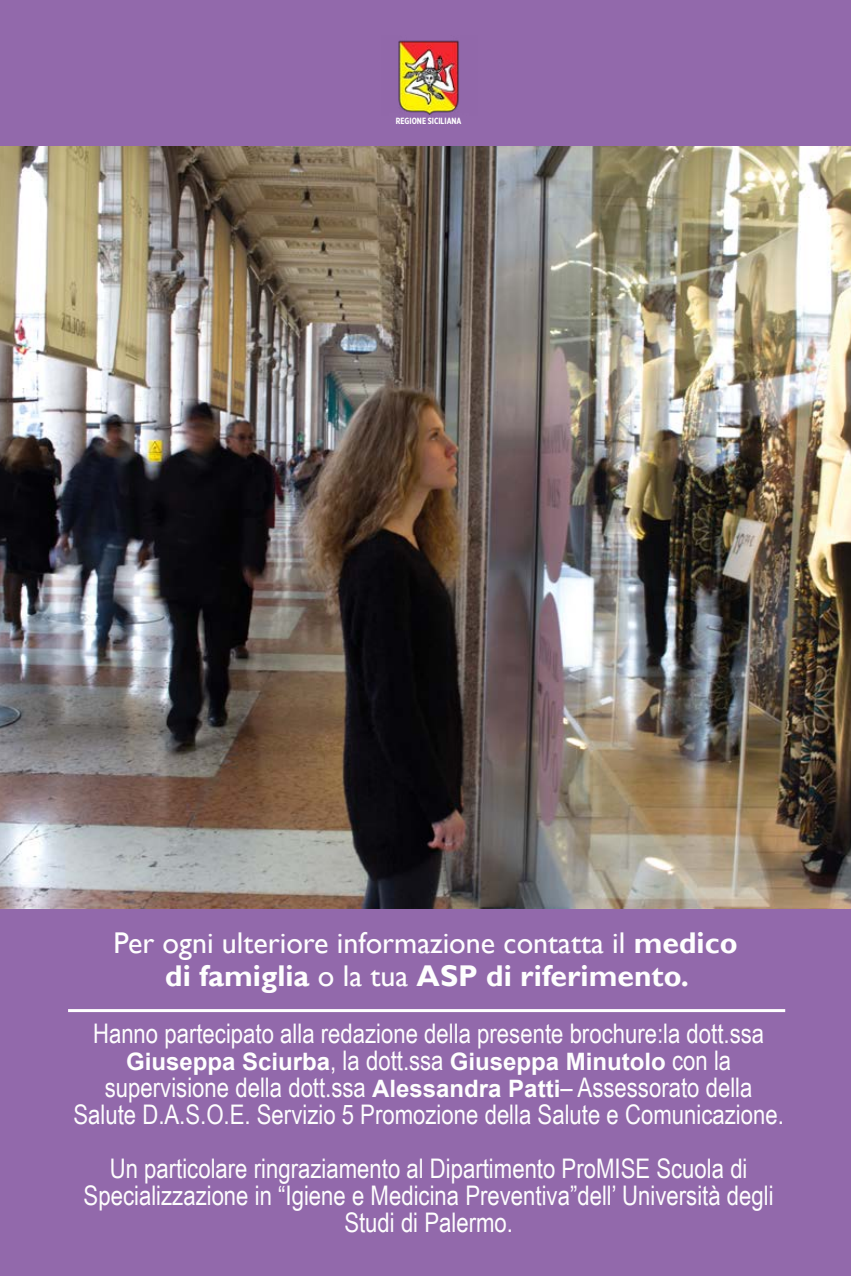
<style>
.page{position:relative;width:851px;height:1276px;background:#fff}
.page>*{position:absolute;margin:0;border:0;box-sizing:border-box;transform-origin:0 0}
.t1{font:30px/33px "Gill Sans";color:#fefefe;text-align:center}
.t2{font:27px/27px "Arial Narrow";color:#fefefe;text-align:center}
.t3{font:700 24px "Arial";color:#fefefe}
.t4{font:700 9px "Gotham X Narrow";color:#fff}
.s1{font-weight:700}
.s2{font-family:"Arial Narrow";font-weight:400;font-size:27px}
.s3{font-family:"Arial";font-weight:700;font-size:24px}
</style>
<div class="page">
<div style="left:0;top:0;width:850px;height:1276px;background:#9269ab"></div>
<img style="left:398px;top:40px;width:61px;height:75px">
<hr style="left:68px;top:1009px;width:717px;height:3px;background:#fff">
<img style="left:0;top:146px;width:850px;height:762px">
<p class="t4" style="left:396px;top:115px;width:67px">REGIONE SICILIANA</p>
<p class="t1" style="left:113px;top:926px;width:625px">Per ogni ulteriore informazione contatta il <span class="s1">medico di famiglia</span> o la tua <span class="s1">ASP di riferimento.</span></p>
<p class="t2" style="left:93px;top:1019px;width:672px">Hanno partecipato alla redazione della presente brochure:la dott.ssa</p>
<p class="t3" style="left:126px;top:1044px;width:606px">Giuseppa Sciurba<span class="s2">, la dott.ssa</span> Giuseppa Minutolo <span class="s2">con la</span></p>
<p class="t2" style="left:73px;top:1073px;width:712px">supervisione della dott.ssa <span class="s3">Alessandra Patti</span>– Assessorato della<br>Salute D.A.S.O.E. Servizio 5 Promozione della Salute e Comunicazione.</p>
<p class="t2" style="left:84px;top:1154px;width:691px">Un particolare ringraziamento al Dipartimento ProMISE Scuola di<br>Specializzazione in “Igiene e Medicina Preventiva”dell’ Università degli<br>Studi di Palermo.</p>
</div>
